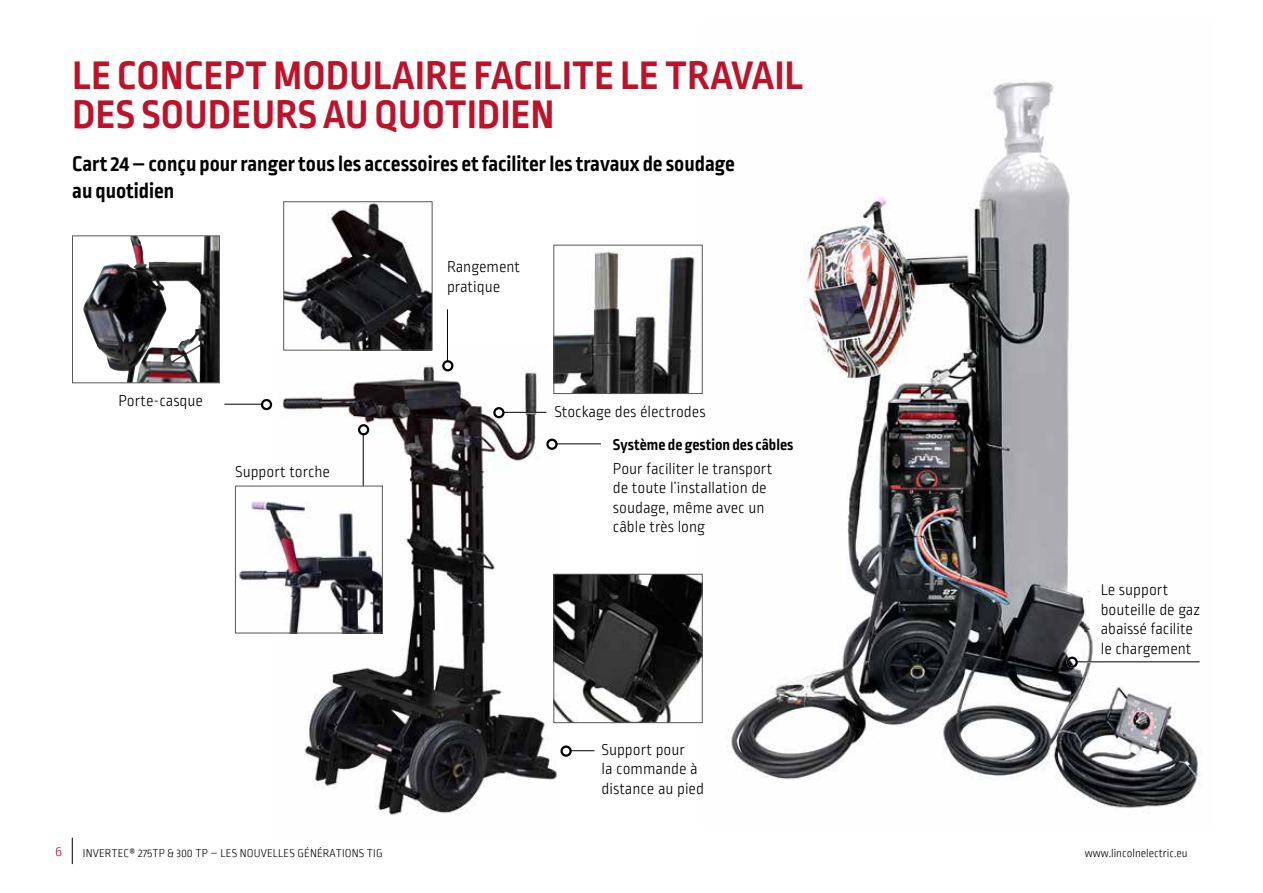
<style>
.page{position:relative;width:1263px;height:893px;background:#fff}
.page>*{position:absolute;margin:0;border:0;box-sizing:border-box;transform-origin:0 0}
.t1{font:700 42px/39px "Ropa Sans Pro";letter-spacing:.01em;color:#bd122a}
.t2{font:700 22.5px/27px "Ropa Sans Pro";color:#000}
.t3{font:300 16.5px/19.5px "Ropa Sans Pro";color:#000}
.t4{font:700 16.5px "Ropa Sans Pro";color:#000}
.t5{font:300 15px "Ropa Sans PTT";color:#bd122a}
.t6{font:300 12px "Ropa Sans PTT";letter-spacing:.01em;color:#000}
</style>
<div class="page">
<img style="left:702px;top:81px;width:500px;height:727px">
<img style="left:272px;top:350px;width:288px;height:465px">
<img style="left:285px;top:204px;width:145px;height:144px">
<div style="left:283px;top:202px;width:149px;height:148px;border:1px solid #575756"></div>
<img style="left:238px;top:488px;width:143px;height:143px">
<div style="left:235px;top:486px;width:148px;height:147px;border:1px solid #575756"></div>
<img style="left:83px;top:238px;width:135px;height:143px">
<div style="left:72px;top:236px;width:148px;height:147px;border:1px solid #575756"></div>
<img style="left:556px;top:576px;width:144px;height:145px">
<div style="left:554px;top:574px;width:148px;height:149px;border:1px solid #575756"></div>
<img style="left:556px;top:251px;width:139px;height:141px">
<div style="left:554px;top:245px;width:148px;height:149px;border:1px solid #575756"></div>
<hr style="left:447px;top:309px;width:2px;height:52px;background:#fff">
<hr style="left:447px;top:309px;width:1px;height:52px;background:#000">
<div style="left:442px;top:360px;width:11px;height:11px;border:2px solid #000;border-radius:50%"></div>
<hr style="left:363px;top:434px;width:1px;height:52px;background:#000">
<div style="left:358px;top:424px;width:11px;height:11px;border:2px solid #000;border-radius:50%"></div>
<hr style="left:224px;top:404px;width:38px;height:1px;background:#000">
<div style="left:261px;top:399px;width:11px;height:11px;border:2px solid #000;border-radius:50%"></div>
<svg style="left:572px;top:750px;width:22px;height:1px"></svg>
<div style="left:560px;top:745px;width:12px;height:12px;border:2px solid #000;border-radius:50%"></div>
<hr style="left:503px;top:412px;width:43px;height:1px;background:#000">
<div style="left:493px;top:407px;width:11px;height:11px;border:2px solid #000;border-radius:50%"></div>
<hr style="left:556px;top:443px;width:45px;height:2px;background:#fff">
<hr style="left:556px;top:443px;width:45px;height:1px;background:#000">
<div style="left:546px;top:439px;width:12px;height:11px;border:2px solid #000;border-radius:50%"></div>
<hr style="left:1077px;top:661px;width:122px;height:2px;background:#fff">
<hr style="left:1077px;top:661px;width:122px;height:1px;background:#000">
<div style="left:1066px;top:657px;width:12px;height:11px;border:2px solid #000;border-radius:50%"></div>
<svg style="left:72px;top:838px;width:1px;height:26px"></svg>
<h1 class="t1" style="left:72px;top:58px;width:732px">LE CONCEPT MODULAIRE FACILITE LE TRAVAIL<br>DES SOUDEURS AU QUOTIDIEN</h1>
<h2 class="t2" style="left:72px;top:151px;width:664px">Cart 24 – conçu pour ranger tous les accessoires et faciliter les travaux de soudage au quotidien</h2>
<p class="t3" style="left:118px;top:392px;width:86px">Porte-casque</p>
<p class="t3" style="left:235px;top:463px;width:96px">Support torche</p>
<p class="t3" style="left:447px;top:258px;width:75px">Rangement pratique</p>
<p class="t3" style="left:554px;top:403px;width:153px">Stockage des électrodes</p>
<p class="t4" style="left:613px;top:435px;width:182px">Système de gestion des câbles</p>
<p class="t3" style="left:613px;top:460px;width:161px">Pour faciliter le transport de toute l’installation de soudage, même avec un câble très long</p>
<p class="t3" style="left:601px;top:741px;width:104px">Support pour<br>la commande à distance au pied</p>
<p class="t3" style="left:1101px;top:581px;width:101px">Le support bouteille de gaz abaissé facilite le chargement</p>
<p class="t5" style="left:55px;top:843px;width:9px">6</p>
<p class="t6" style="left:83px;top:847px;width:301px">INVERTEC® 275TP &amp; 300 TP – LES NOUVELLES GÉNÉRATIONS TIG</p>
<p class="t6" style="left:1085px;top:847px;width:104px">www.lincolnelectric.eu</p>
</div>
